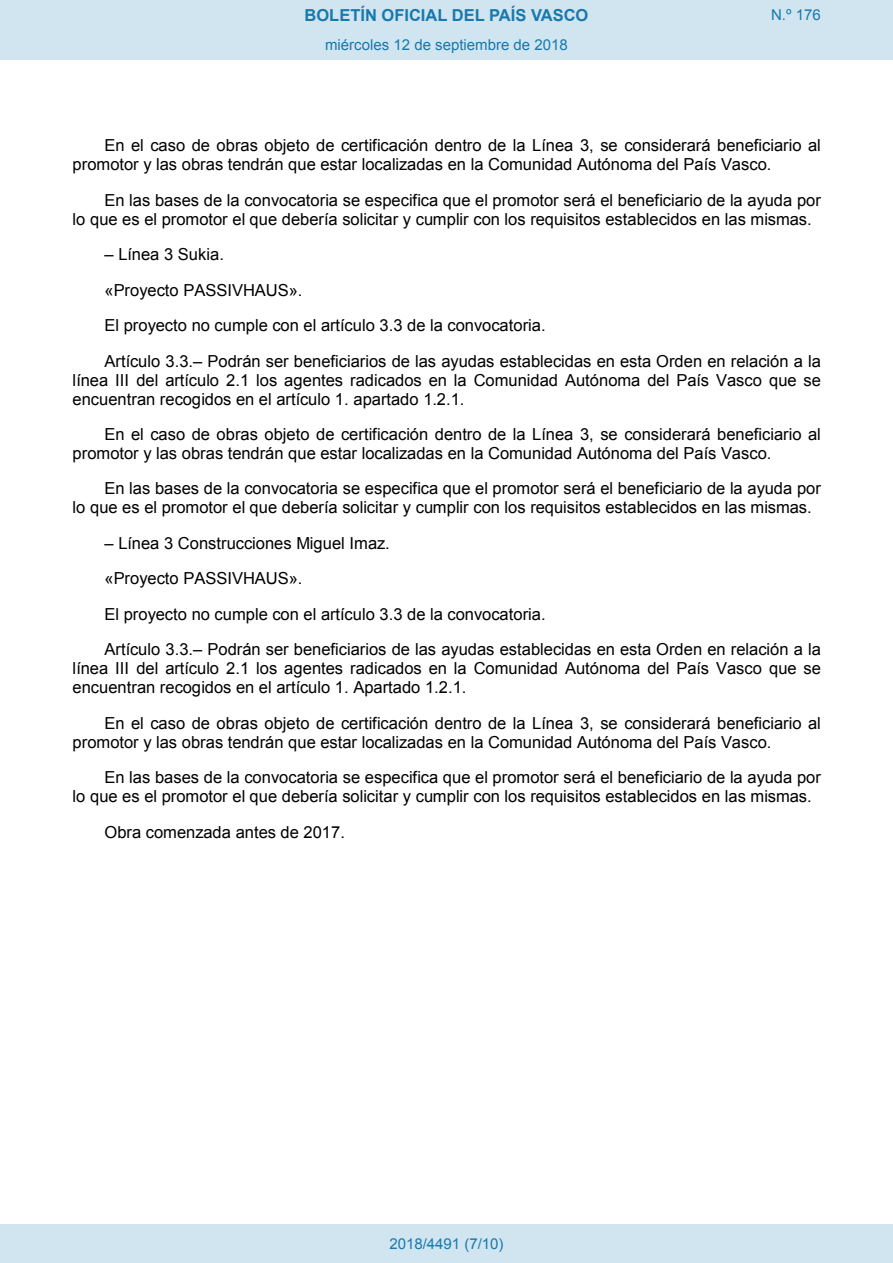
<style>
.page{position:relative;width:893px;height:1263px;background:#fff}
.page>*{position:absolute;margin:0;border:0;box-sizing:border-box;transform-origin:0 0}
.t1{font:16.5px/35.4px "Arial";color:#000}
.t2{font:700 16.5px "Arial";color:#1879ad}
.Paginacion_Centro{font:15px "Arial";color:#1879ad}
</style>
<div class="page">
<div style="left:0;top:0;width:893px;height:60px;background:#d0e5f0"></div>
<div style="left:0;top:1225px;width:893px;height:38px;background:#d0e5f0"></div>
<p class="t2" style="left:305px;top:4px;width:285px">BOLETÍN OFICIAL DEL PAÍS VASCO</p>
<p class="Paginacion_Centro" style="left:771px;top:5px;width:51px">N.º 176</p>
<p class="Paginacion_Centro" style="left:325px;top:35px;width:244px">miércoles 12 de septiembre de 2018</p>
<p class="t1" style="left:73px;top:136px;width:750px;line-height:18.9px;text-indent:32px">En el caso de obras objeto de certificación dentro de la Línea 3, se considerará beneficiario al promotor y las obras tendrán que estar localizadas en la Comunidad Autónoma del País Vasco.</p>
<p class="t1" style="left:73px;top:191px;width:750px;line-height:19px;text-indent:32px">En las bases de la convocatoria se especifica que el promotor será el beneficiario de la ayuda por lo que es el promotor el que debería solicitar y cumplir con los requisitos establecidos en las mismas.</p>
<p class="t1" style="left:104px;top:237px;width:718px">– Línea 3 Sukia.<br>«Proyecto PASSIVHAUS».<br>El proyecto no cumple con el artículo 3.3 de la convocatoria.<br>Artículo 3.3.– Podrán ser beneficiarios de las ayudas establecidas en esta Orden en relación a la</p>
<p class="t1" style="left:73px;top:370px;width:750px;line-height:19px">línea III del artículo 2.1 los agentes radicados en la Comunidad Autónoma del País Vasco que se encuentran recogidos en el artículo 1. apartado 1.2.1.</p>
<p class="t1" style="left:73px;top:425px;width:750px;line-height:18.9px;text-indent:32px">En el caso de obras objeto de certificación dentro de la Línea 3, se considerará beneficiario al promotor y las obras tendrán que estar localizadas en la Comunidad Autónoma del País Vasco.</p>
<p class="t1" style="left:73px;top:479px;width:750px;line-height:19px;text-indent:32px">En las bases de la convocatoria se especifica que el promotor será el beneficiario de la ayuda por lo que es el promotor el que debería solicitar y cumplir con los requisitos establecidos en las mismas.</p>
<p class="t1" style="left:104px;top:526px;width:718px">– Línea 3 Construcciones Miguel Imaz.<br>«Proyecto PASSIVHAUS».<br>El proyecto no cumple con el artículo 3.3 de la convocatoria.<br>Artículo 3.3.– Podrán ser beneficiarios de las ayudas establecidas en esta Orden en relación a la</p>
<p class="t1" style="left:73px;top:659px;width:750px;line-height:18.9px">línea III del artículo 2.1 los agentes radicados en la Comunidad Autónoma del País Vasco que se encuentran recogidos en el artículo 1. Apartado 1.2.1.</p>
<p class="t1" style="left:73px;top:714px;width:750px;line-height:18.9px;text-indent:32px">En el caso de obras objeto de certificación dentro de la Línea 3, se considerará beneficiario al promotor y las obras tendrán que estar localizadas en la Comunidad Autónoma del País Vasco.</p>
<p class="t1" style="left:73px;top:768px;width:750px;line-height:19px;text-indent:32px">En las bases de la convocatoria se especifica que el promotor será el beneficiario de la ayuda por lo que es el promotor el que debería solicitar y cumplir con los requisitos establecidos en las mismas.</p>
<p class="t1" style="left:104px;top:814px;width:242px">Obra comenzada antes de 2017.</p>
<p class="Paginacion_Centro" style="left:389px;top:1234px;width:116px">2018/4491 (7/10)</p>
</div>
